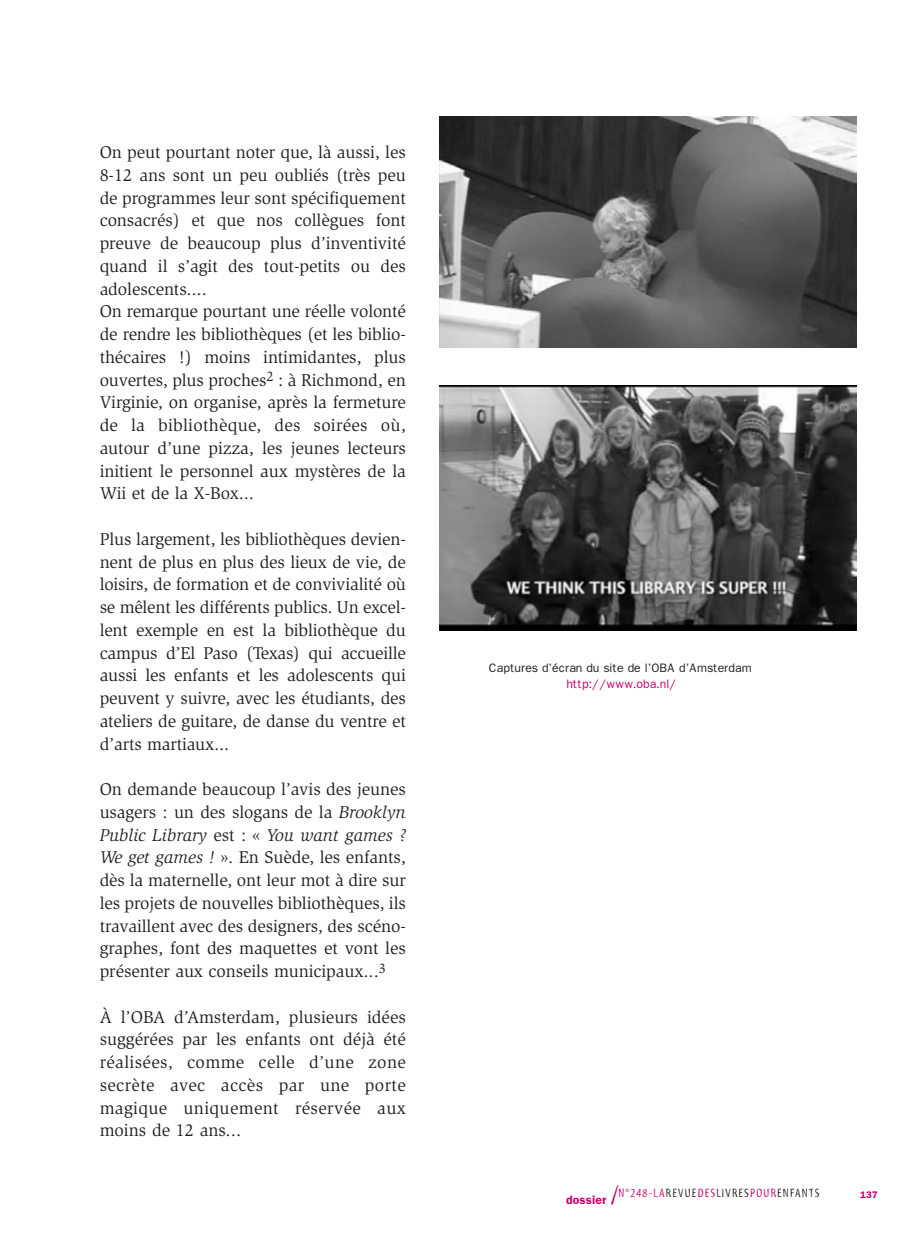
<style>
.page{position:relative;width:919px;height:1241px;background:#fff}
.page>*{position:absolute;margin:0;border:0;box-sizing:border-box;transform-origin:0 0}
.t1{font:17.5px/22.8px "Slimbach";letter-spacing:-.005em;color:#231f20;text-align:justify}
.t2{font:12.25px "Myriad Tilt";letter-spacing:.1em;color:#231f20}
.t3{font:12.25px "Franklin Gothic";letter-spacing:-.005em;color:#231f20}
.t4{font:12.25px "Franklin Gothic";letter-spacing:-.005em;color:#c6006f}
.t5{font:600 9.62px "Franklin Gothic";color:#c6006f}
.s1{font-style:italic}
.s2{font-family:"Franklin Gothic";font-weight:600;color:#c6006f}
.s3{font-size:26.25px;color:#c6006f}
.s4{color:#c6006f}
</style>
<div class="page">
<img style="left:439px;top:386px;width:417px;height:244px">
<img style="left:439px;top:116px;width:417px;height:231px">
<p class="t1" style="left:100px;top:142px;width:308px;text-align:left">On peut pourtant noter que, là aussi, les 8-12 ans sont un peu oubliés (très peu de programmes leur sont spécifiquement consacrés) et que nos collègues font preuve de beaucoup plus d’inventivité quand il s’agit des tout-petits ou des adolescents....<br>On remarque pourtant une réelle volonté de rendre les bibliothèques (et les biblio&shy;thécaires !) moins intimidantes, plus ouvertes, plus proches<sup>2</sup> : à Richmond, en Virginie, on organise, après la fermeture de la bibliothèque, des soirées où, autour d’une pizza, les jeunes lecteurs initient le personnel aux mystères de la Wii et de la X-Box...</p>
<p class="t1" style="left:100px;top:529px;width:308px">Plus largement, les bibliothèques devien&shy;nent de plus en plus des lieux de vie, de loisirs, de formation et de convivialité où se mêlent les différents publics. Un excel&shy;lent exemple en est la bibliothèque du campus d’El Paso (Texas) qui accueille aussi les enfants et les adolescents qui peuvent y suivre, avec les étudiants, des ateliers de guitare, de danse du ventre et d’arts martiaux...</p>
<p class="t1" style="left:100px;top:779px;width:308px">On demande beaucoup l’avis des jeunes usagers : un des slogans de la <span class="s1">Brooklyn Public Library</span> est : « <span class="s1">You want games ?<br>We get games !</span> ». En Suède, les enfants, dès la maternelle, ont leur mot à dire sur les projets de nouvelles bibliothèques, ils travaillent avec des designers, des scéno&shy;graphes, font des maquettes et vont les présenter aux conseils municipaux...<sup>3</sup></p>
<p class="t1" style="left:100px;top:1007px;width:308px">À l’OBA d’Amsterdam, plusieurs idées suggérées par les enfants ont déjà été réalisées, comme celle d’une zone secrète avec accès par une porte magique uniquement réservée aux moins de 12 ans...</p>
<p class="t3" style="left:489px;top:664px;width:264px">Captures d’écran du site de l’OBA d’Amsterdam</p>
<p class="t4" style="left:566px;top:680px;width:112px">http://www.oba.nl/</p>
<p class="t2" style="left:566px;top:1189px;width:255px"><span class="s2">dossier</span> <span class="s3">/</span><span class="s4">N°248-LA</span>REVUE<span class="s4">DES</span>LIVRES<span class="s4">POUR</span>ENFANTS</p>
<p class="t5" style="left:860px;top:1191px;width:19px">137</p>
</div>
